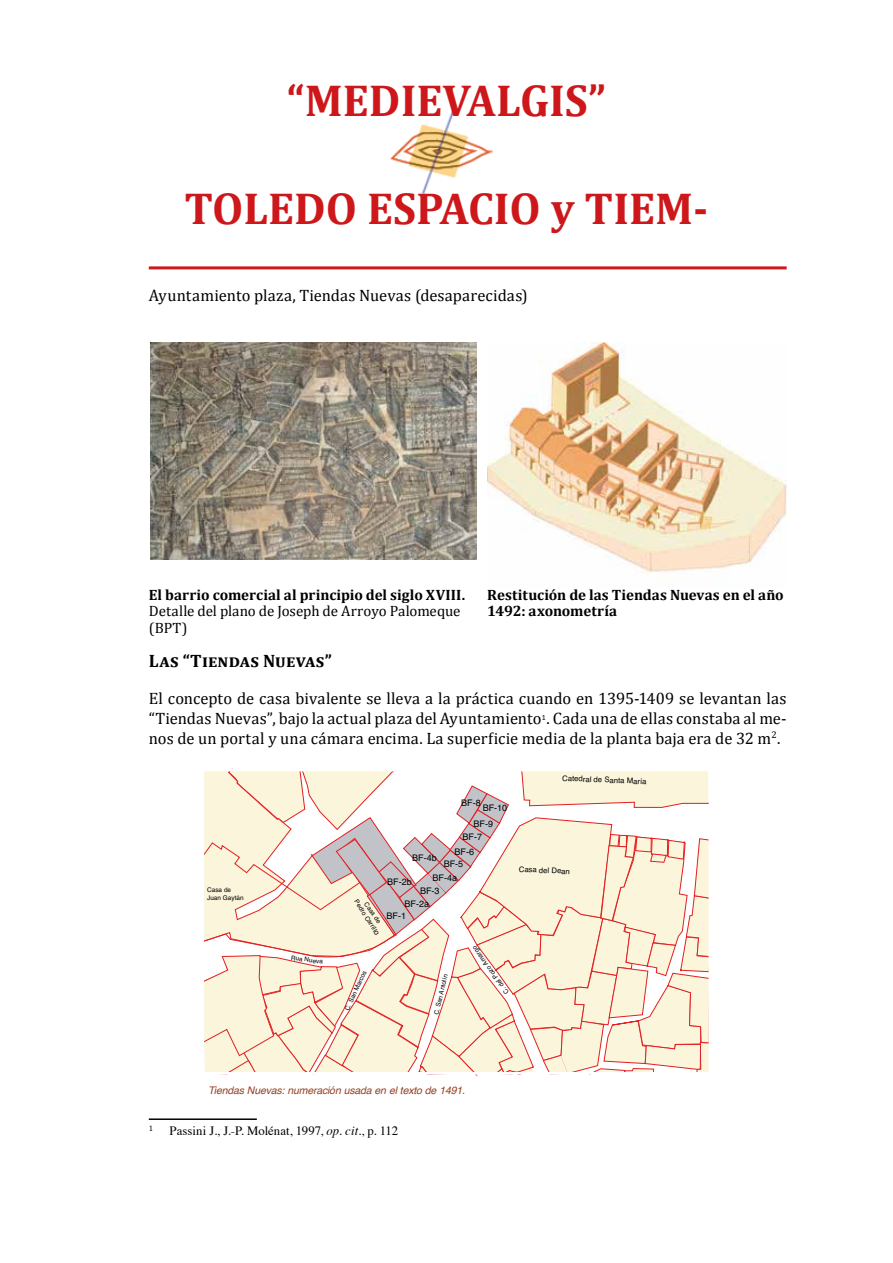
<style>
.page{position:relative;width:893px;height:1263px;background:#fff}
.page>*{position:absolute;margin:0;border:0;box-sizing:border-box;transform-origin:0 0}
.t1{font:700 45px "Cambria";color:#cd171a}
.t2{font:700 18px "Cambria";letter-spacing:.015em;color:#000}
.t3{font:16.5px/19.8px "Cambria";letter-spacing:.01em;color:#000;text-align:justify}
.t4{font:700 15px/16.5px "Cambria";color:#000}
.t5{font:15px/16.5px "Cambria";letter-spacing:-.01em;color:#000}
.t6{font:12.75px "Times";color:#000}
.t7{font:italic 10.5px "Helvetica";letter-spacing:-.015em;color:#954122}
.t8{font:9px "Helvetica";color:#000}
.t9{font:7.8px "Helvetica";color:#000}
.t10{font:6.45px/7.8px "Helvetica";color:#000}
.s1{font-size:7.8px}
.s2{font-style:italic}
</style>
<div class="page">
<img style="left:390px;top:109px;width:103px;height:86px">
<hr style="left:149px;top:1118px;width:108px;height:2px;background:#000">
<hr style="left:149px;top:266px;width:638px;height:3px;background:#cd171a">
<img style="left:151px;top:342px;width:325px;height:217px">
<img style="left:487px;top:342px;width:300px;height:233px">
<svg style="left:204px;top:768px;width:505px;height:309px"></svg>
<h1 class="t1" style="left:287px;top:69px;width:320px">“MEDIEVALGIS”</h1>
<h1 class="t1" style="left:185px;top:177px;width:525px">TOLEDO ESPACIO y TIEM-</h1>
<p class="t3" style="left:149px;top:285px;width:380px">Ayuntamiento plaza, Tiendas Nuevas (desaparecidas)</p>
<p class="t4" style="left:149px;top:586px;width:318px">El barrio comercial al principio del siglo XVIII.</p>
<p class="t5" style="left:149px;top:603px;width:313px">Detalle del plano de Joseph de Arroyo Palomeque (BPT)</p>
<p class="t4" style="left:487px;top:586px;width:298px">Restitución de las Tiendas Nuevas en el año<br>1492: axonometría</p>
<p class="t2" style="left:149px;top:648px;width:185px">Las “Tiendas Nuevas”</p>
<p class="t3" style="left:149px;top:689px;width:639px">El concepto de casa bivalente se lleva a la práctica cuando en 1395-1409 se levantan las “Tiendas Nuevas”, bajo la actual plaza del Ayuntamiento<sup>1</sup>. Cada una de ellas constaba al me&shy;nos de un portal y una cámara encima. La superficie media de la planta baja era de 32 m<sup>2</sup>.</p>
<p class="t10" style="left:207px;top:886px;width:38px">Casa de<br>Juan Gaytán</p>
<p class="t10" style="left:292px;top:953px;width:34px;rotate:8deg">R ua N ueva</p>
<p class="t8" style="left:461px;top:796px;width:21px">BF-8</p>
<p class="t8" style="left:483px;top:801px;width:26px">BF-10</p>
<p class="t8" style="left:473px;top:817px;width:21px">BF-9</p>
<p class="t8" style="left:463px;top:830px;width:21px">BF-7</p>
<p class="t8" style="left:455px;top:845px;width:21px">BF-6</p>
<p class="t8" style="left:412px;top:851px;width:26px">BF-4b</p>
<p class="t8" style="left:444px;top:857px;width:21px">BF-5</p>
<p class="t8" style="left:387px;top:875px;width:26px">BF-2b</p>
<p class="t8" style="left:433px;top:871px;width:26px">BF-4a</p>
<p class="t8" style="left:420px;top:884px;width:21px">BF-3</p>
<p class="t10" style="left:359px;top:898px;width:41px;rotate:58deg">P edro Carrill<span class="s1">o</span></p>
<p class="t8" style="left:405px;top:897px;width:26px">BF-2a</p>
<p class="t10" style="left:369px;top:900px;width:26px;rotate:54deg">Casa de</p>
<p class="t8" style="left:386px;top:909px;width:21px">BF-1</p>
<p class="t10" style="left:343px;top:1008px;width:44px;rotate:-65deg">C. San Marcos</p>
<p class="t10" style="left:433px;top:1014px;width:43px;rotate:-77deg">C. San A ntolín</p>
<p class="t10" style="left:504px;top:995px;width:59px;rotate:-126deg">C. del P ozo A m argo</p>
<p class="t9" style="left:562px;top:772px;width:86px;rotate:2deg">Catedral de Santa María</p>
<p class="t9" style="left:519px;top:863px;width:53px;rotate:2deg">Casa del Dean</p>
<p class="t7" style="left:208px;top:1082px;width:259px">Tiendas Nuevas: numeración usada en el texto de 1491.</p>
<p class="t6" style="left:149px;top:1119px;width:251px"><sup>1</sup> Passini J., J.-P. Molénat, 1997, <span class="s2">op. cit.</span>, p. 112</p>
</div>
